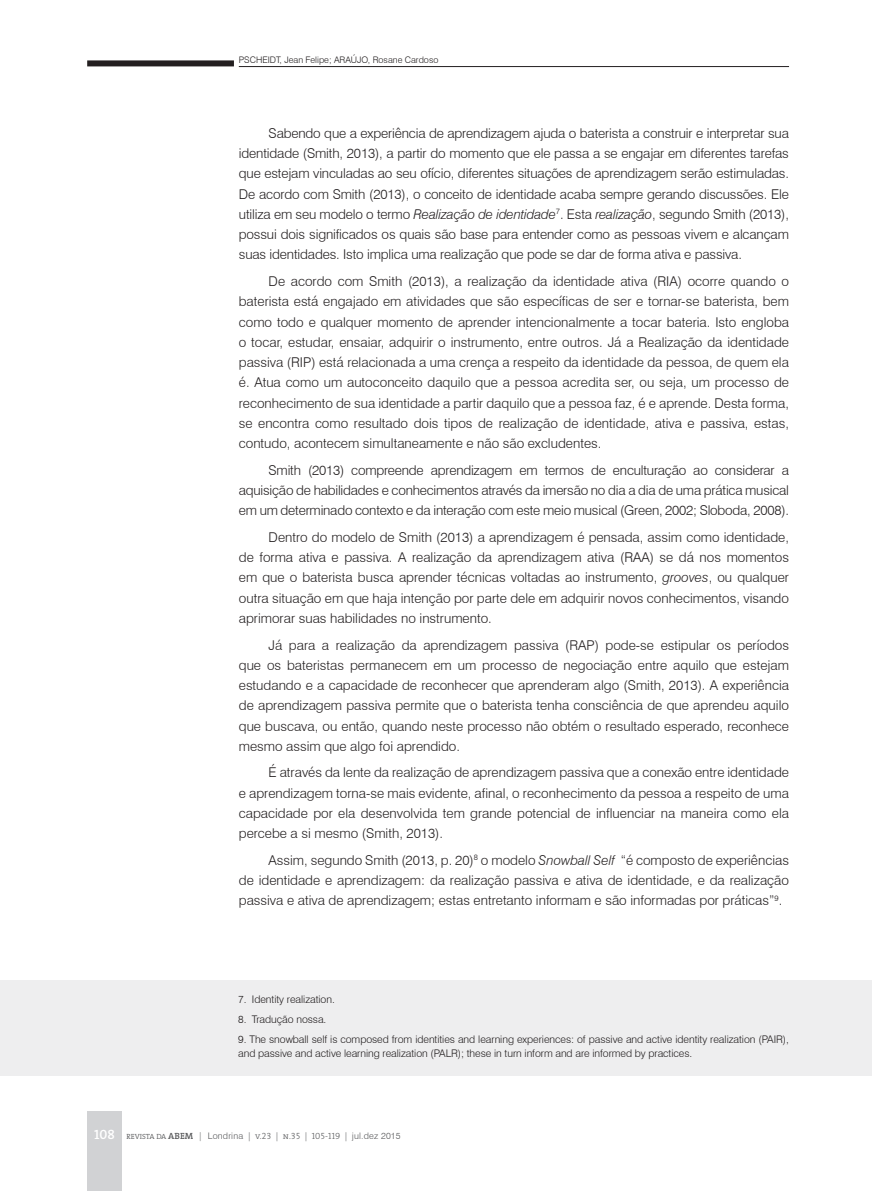
<style>
.page{position:relative;width:872px;height:1191px;background:#fff}
.page>*{position:absolute;margin:0;border:0;box-sizing:border-box;transform-origin:0 0}
.t1{font:300 13.5px/20.2px "Swiss 721 BT";color:#231f20;text-align:justify}
.t2{font:300 10.5px/13.5px "Swiss 721 BT";letter-spacing:-.005em;color:#231f20}
.t3{font:300 9px "Swiss 721 BT";letter-spacing:.02em;color:#57585a}
.t4{font:300 9px "Swiss 721 BT";color:#231f20}
.s1{font-style:italic}
.s2{font-family:"The Serif Semi Bold Caps";font-weight:400;font-size:13.5px;color:#fff}
.s3{font-family:"The Serif";font-size:7.5px}
.s4{font-family:"The Serif";font-weight:600}
.s5{font-family:"The Serif Light Caps";font-weight:400}
</style>
<div class="page">
<hr style="left:239px;top:66px;width:550px;height:1px;background:#231f20">
<div style="left:87px;top:60px;width:147px;height:6px;background:#231f20"></div>
<div style="left:87px;top:1111px;width:35px;height:80px;background:#d1d2d4"></div>
<div style="left:0;top:980px;width:872px;height:96px;background:#eeeeef"></div>
<p class="t4" style="left:239px;top:54px;width:201px">PSCHEIDT, Jean Felipe; ARAÚJO, Rosane Cardoso</p>
<p class="t1" style="left:239px;top:123px;width:551px;text-indent:30px">Sabendo que a experiência de aprendizagem ajuda o baterista a construir e interpretar sua identidade (Smith, 2013), a partir do momento que ele passa a se engajar em diferentes tarefas que estejam vinculadas ao seu ofício, diferentes situações de aprendizagem serão estimuladas.<br>De acordo com Smith (2013), o conceito de identidade acaba sempre gerando discussões. Ele utiliza em seu modelo o termo <span class="s1">Realização de identidade</span><sup>7</sup>. Esta <span class="s1">realização</span>, segundo Smith (2013), possui dois significados os quais são base para entender como as pessoas vivem e alcançam suas identidades. Isto implica uma realização que pode se dar de forma ativa e passiva.</p>
<p class="t1" style="left:239px;top:271px;width:551px;text-indent:30px">De acordo com Smith (2013), a realização da identidade ativa (RIA) ocorre quando o baterista está engajado em atividades que são específicas de ser e tornar-se baterista, bem como todo e qualquer momento de aprender intencionalmente a tocar bateria. Isto engloba o tocar, estudar, ensaiar, adquirir o instrumento, entre outros. Já a Realização da identidade passiva (RIP) está relacionada a uma crença a respeito da identidade da pessoa, de quem ela é. Atua como um autoconceito daquilo que a pessoa acredita ser, ou seja, um processo de reconhecimento de sua identidade a partir daquilo que a pessoa faz, é e aprende. Desta forma, se encontra como resultado dois tipos de realização de identidade, ativa e passiva, estas, contudo, acontecem simultaneamente e não são excludentes.</p>
<p class="t1" style="left:239px;top:460px;width:552px;text-indent:30px">Smith (2013) compreende aprendizagem em termos de enculturação ao considerar a aquisição de habilidades e conhecimentos através da imersão no dia a dia de uma prática musical em um determinado contexto e da interação com este meio musical (Green, 2002; Sloboda, 2008).</p>
<p class="t1" style="left:239px;top:527px;width:551px;text-indent:30px">Dentro do modelo de Smith (2013) a aprendizagem é pensada, assim como identidade, de forma ativa e passiva. A realização da aprendizagem ativa (RAA) se dá nos momentos em que o baterista busca aprender técnicas voltadas ao instrumento, <span class="s1">grooves</span>, ou qualquer outra situação em que haja intenção por parte dele em adquirir novos conhecimentos, visando aprimorar suas habilidades no instrumento.</p>
<p class="t1" style="left:239px;top:634px;width:552px;text-indent:30px">Já para a realização da aprendizagem passiva (RAP) pode-se estipular os períodos que os bateristas permanecem em um processo de negociação entre aquilo que estejam estudando e a capacidade de reconhecer que aprenderam algo (Smith, 2013). A experiência de aprendizagem passiva permite que o baterista tenha consciência de que aprendeu aquilo que buscava, ou então, quando neste processo não obtém o resultado esperado, reconhece mesmo assim que algo foi aprendido.</p>
<p class="t1" style="left:239px;top:762px;width:551px;text-indent:30px">É através da lente da realização de aprendizagem passiva que a conexão entre identidade e aprendizagem torna-se mais evidente, afinal, o reconhecimento da pessoa a respeito de uma capacidade por ela desenvolvida tem grande potencial de influenciar na maneira como ela percebe a si mesmo (Smith, 2013).</p>
<p class="t1" style="left:239px;top:850px;width:551px;text-indent:30px">Assim, segundo Smith (2013, p. 20)<sup>8</sup> o modelo <span class="s1">Snowball Self</span> “é composto de experiências de identidade e aprendizagem: da realização passiva e ativa de identidade, e da realização passiva e ativa de aprendizagem; estas entretanto informam e são informadas por práticas”<sup>9</sup>.</p>
<p class="t2" style="left:238px;top:993px;width:98px">7. Identity realization.</p>
<p class="t2" style="left:238px;top:1012px;width:90px">8. Tradução nossa.</p>
<p class="t2" style="left:238px;top:1032px;width:552px">9. The snowball self is composed from identities and learning experiences: of passive and active identity realization (PAIR), and passive and active learning realization (PALR); these in turn inform and are informed by practices.</p>
<p class="t3" style="left:94px;top:1130px;width:308px"><span class="s2">108</span> <span class="s3">REVISTA DA</span> <span class="s4">ABEM</span> | Londrina <span class="s5">| v.23 | n.35 | 105-119 |</span> jul.dez 2015</p>
</div>
